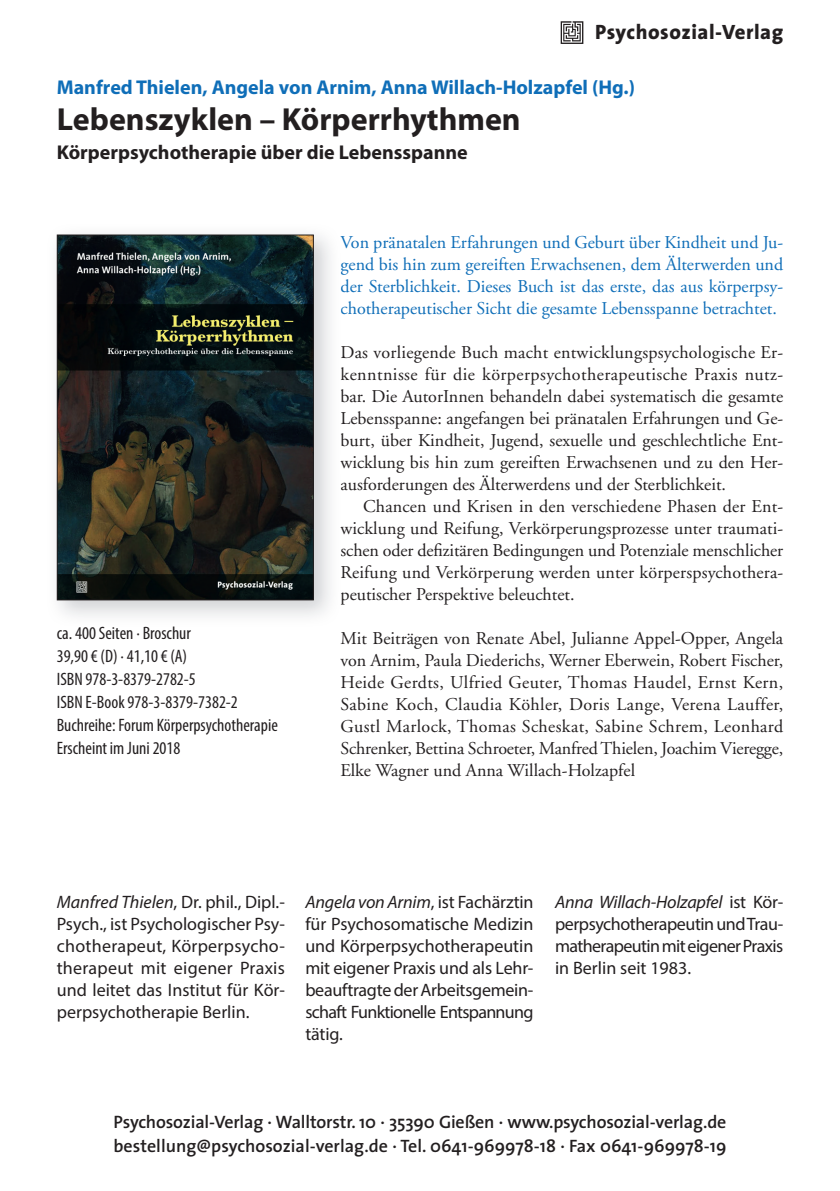
<style>
.page{position:relative;width:840px;height:1191px;background:#fff}
.page>*{position:absolute;margin:0;border:0;box-sizing:border-box;transform-origin:0 0}
.t1{font:700 32px "Myriad Pro";color:#231f20}
.t2{font:800 20.8px "The Sans";letter-spacing:.025em;color:#231f20}
.t3{font:700 20px "Myriad Pro";color:#0f6eb8}
.t4{font:700 20px "Myriad Pro";color:#231f20}
.t5{font:18px/22px "Adobe Garamond";color:#231f20;text-align:justify}
.t6{font:18px/22px "Myriad Pro";letter-spacing:-.015em;color:#231f20;text-align:justify}
.t7{font:18px/22px "Adobe Garamond Pro";color:#0f6eb8;text-align:justify}
.t8{font:condensed 18px/23px "Myriad Pro";color:#231f20}
.t9{font:600 18px/24px "The Sans";letter-spacing:-.01em;color:#231f20}
.s1{font-style:italic}
</style>
<div class="page">
<img style="left:59px;top:236px;width:253px;height:362px">
<div style="left:57px;top:234px;width:257px;height:366px;border:1px solid #231f20"></div>
<svg style="left:560px;top:21px;width:23px;height:23px"></svg>
<p class="t2" style="left:594px;top:14px;width:189px">Psychosozial-Verlag</p>
<p class="t3" style="left:57px;top:74px;width:579px">Manfred Thielen, Angela von Arnim, Anna Willach-Holzapfel (Hg.)</p>
<h1 class="t1" style="left:57px;top:98px;width:465px">Lebenszyklen – Körperrhythmen</h1>
<p class="t4" style="left:57px;top:140px;width:412px">Körperpsychotherapie über die Lebensspanne</p>
<p class="t8" style="left:57px;top:621px;width:222px">ca. 400 Seiten · Broschur<br>39,90 € (D) · 41,10 € (A)<br>ISBN 978-3-8379-2782-5<br>ISBN E-Book 978-3-8379-7382-2<br>Buchreihe: Forum Körperpsychotherapie<br>Erscheint im Juni 2018</p>
<p class="t7" style="left:340px;top:232px;width:444px">Von pränatalen Erfahrungen und Geburt über Kindheit und Ju&shy;gend bis hin zum gereiften Erwachsenen, dem Älterwerden und der Sterblichkeit. Dieses Buch ist das erste, das aus körperpsy&shy;chotherapeutischer Sicht die gesamte Lebensspanne betrachtet.</p>
<p class="t5" style="left:340px;top:342px;width:444px">Das vorliegende Buch macht entwicklungspsychologische Er&shy;kenntnisse für die körperpsychotherapeutische Praxis nutz&shy;bar. Die AutorInnen behandeln dabei systematisch die gesamte Lebensspanne: angefangen bei pränatalen Erfahrungen und Ge&shy;burt, über Kindheit, Jugend, sexuelle und geschlechtliche Ent&shy;wicklung bis hin zum gereiften Erwachsenen und zu den Her&shy;ausforderungen des Älterwerdens und der Sterblichkeit.</p>
<p class="t5" style="left:340px;top:496px;width:444px;text-indent:23px">Chancen und Krisen in den verschiedene Phasen der Ent&shy;wicklung und Reifung, Verkörperungsprozesse unter traumati&shy;schen oder defizitären Bedingungen und Potenziale menschlicher Reifung und Verkörperung werden unter körperspsychothera&shy;peutischer Perspektive beleuchtet.</p>
<p class="t5" style="left:340px;top:628px;width:444px">Mit Beiträgen von Renate Abel, Julianne Appel-Opper, Angela von Arnim, Paula Diederichs, Werner Eberwein, Robert Fischer, Heide Gerdts, Ulfried Geuter, Thomas Haudel, Ernst Kern, Sabine Koch, Claudia Köhler, Doris Lange, Verena Lauffer, Gustl Marlock, Thomas Scheskat, Sabine Schrem, Leonhard Schrenker, Bettina Schroeter, Manfred Thielen, Joachim Vieregge, Elke Wagner und Anna Willach-Holzapfel</p>
<p class="t6" style="left:57px;top:891px;width:229px"><span class="s1">Manfred Thielen</span>, Dr. phil., Dipl.- Psych., ist Psychologischer Psy&shy;chotherapeut, Körperpsycho&shy;therapeut mit eigener Praxis und leitet das Institut für Kör&shy;perpsychotherapie Berlin.</p>
<p class="t6" style="left:305px;top:891px;width:229px"><span class="s1">Angela von Arnim</span>, ist Fachä rztin fü r Psychosomatische Medizin und Kö rperpsychotherapeutin mit eigener Praxis und als Lehr&shy;beauftragte der Arbeitsgemein&shy;schaft Funktionelle Entspannung tä tig.</p>
<p class="t6" style="left:554px;top:891px;width:229px"><span class="s1">Anna Willach-Holzapfel</span> ist Kör&shy;perpsychotherapeutin und Trau&shy;matherapeutin mit eigener Praxis in Berlin seit 1983.</p>
<p class="t9" style="left:113px;top:1109px;width:614px">Psychosozial-Verlag · Walltorstr. 10 · 35390 Gießen · www.psychosozial-verlag.de bestellung@psychosozial-verlag.de · Tel. 0641-969978-18 · Fax 0641-969978-19</p>
</div>
